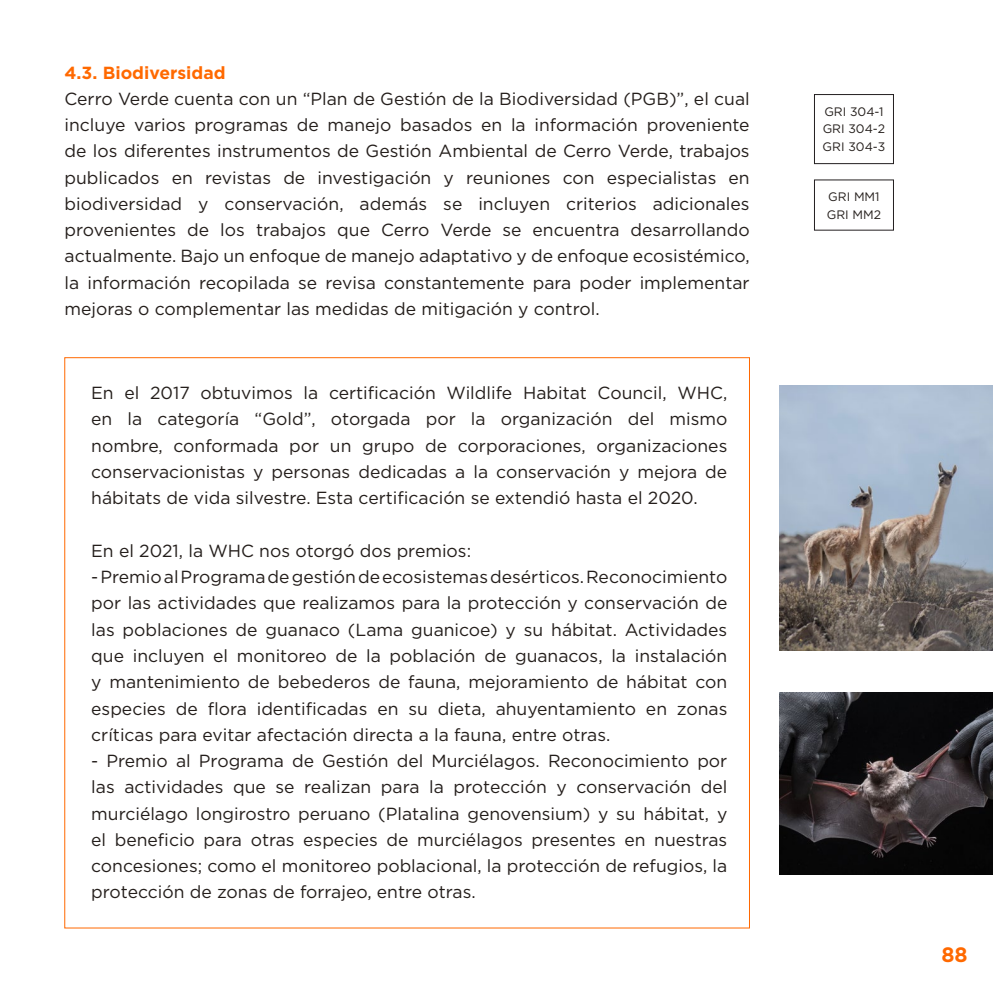
<style>
.page{position:relative;width:993px;height:993px;background:#fff}
.page>*{position:absolute;margin:0;border:0;box-sizing:border-box;transform-origin:0 0}
.t1{font:700 20.82px "Gotham";color:#ff6900}
.indice{font:17.5px/26.2px "Gotham";color:#241e1b;text-align:justify}
.indice-2{font:700 17.5px "Gotham";color:#ff6900}
.indice-3{font:12.25px "Gotham";color:#241e1b}
</style>
<div class="page">
<div style="left:814px;top:94px;width:79px;height:70px;border:1px solid #231f20"></div>
<img style="left:779px;top:385px;width:213px;height:265px">
<img style="left:779px;top:692px;width:213px;height:181px">
<p class="indice-2" style="left:64px;top:61px;width:162px">4.3. Biodiversidad</p>
<p class="indice" style="left:64px;top:85px;width:686px">Cerro Verde cuenta con un “Plan de Gestión de la Biodiversidad (PGB)”, el cual incluye varios programas de manejo basados en la información proveniente de los diferentes instrumentos de Gestión Ambiental de Cerro Verde, trabajos publicados en revistas de investigación y reuniones con especialistas en biodiversidad y conservación, además se incluyen criterios adicionales provenientes de los trabajos que Cerro Verde se encuentra desarrollando actualmente. Bajo un enfoque de manejo adaptativo y de enfoque ecosistémico, la información recopilada se revisa constantemente para poder implementar mejoras o complementar las medidas de mitigación y control.</p>
<p class="indice" style="left:91px;top:379px;width:637px">En el 2017 obtuvimos la certificación Wildlife Habitat Council, WHC, en la categoría “Gold”, otorgada por la organización del mismo nombre, conformada por un grupo de corporaciones, organizaciones conservacionistas y personas dedicadas a la conservación y mejora de hábitats de vida silvestre. Esta certificación se extendió hasta el 2020.</p>
<p class="indice" style="left:91px;top:537px;width:381px">En el 2021, la WHC nos otorgó dos premios:</p>
<p class="indice" style="left:91px;top:563px;width:637px">- Premio al Programa de gestión de ecosistemas desérticos. Reconocimiento por las actividades que realizamos para la protección y conservación de las poblaciones de guanaco (Lama guanicoe) y su hábitat. Actividades que incluyen el monitoreo de la población de guanacos, la instalación y mantenimiento de bebederos de fauna, mejoramiento de hábitat con especies de flora identificadas en su dieta, ahuyentamiento en zonas críticas para evitar afectación directa a la fauna, entre otras.</p>
<p class="indice" style="left:91px;top:747px;width:637px">- Premio al Programa de Gestión del Murciélagos. Reconocimiento por las actividades que se realizan para la protección y conservación del murciélago longirostro peruano (Platalina genovensium) y su hábitat, y el beneficio para otras especies de murciélagos presentes en nuestras concesiones; como el monitoreo poblacional, la protección de refugios, la protección de zonas de forrajeo, entre otras.</p>
<p class="indice-3" style="left:824px;top:103px;width:61px">GRI 304-1</p>
<p class="indice-3" style="left:822px;top:121px;width:64px">GRI 304-2</p>
<p class="indice-3" style="left:822px;top:138px;width:64px">GRI 304-3</p>
<p class="indice-3" style="left:828px;top:189px;width:53px">GRI MM1</p>
<p class="indice-3" style="left:826px;top:206px;width:56px">GRI MM2</p>
<p class="t1" style="left:941px;top:940px;width:28px">88</p>
</div>
